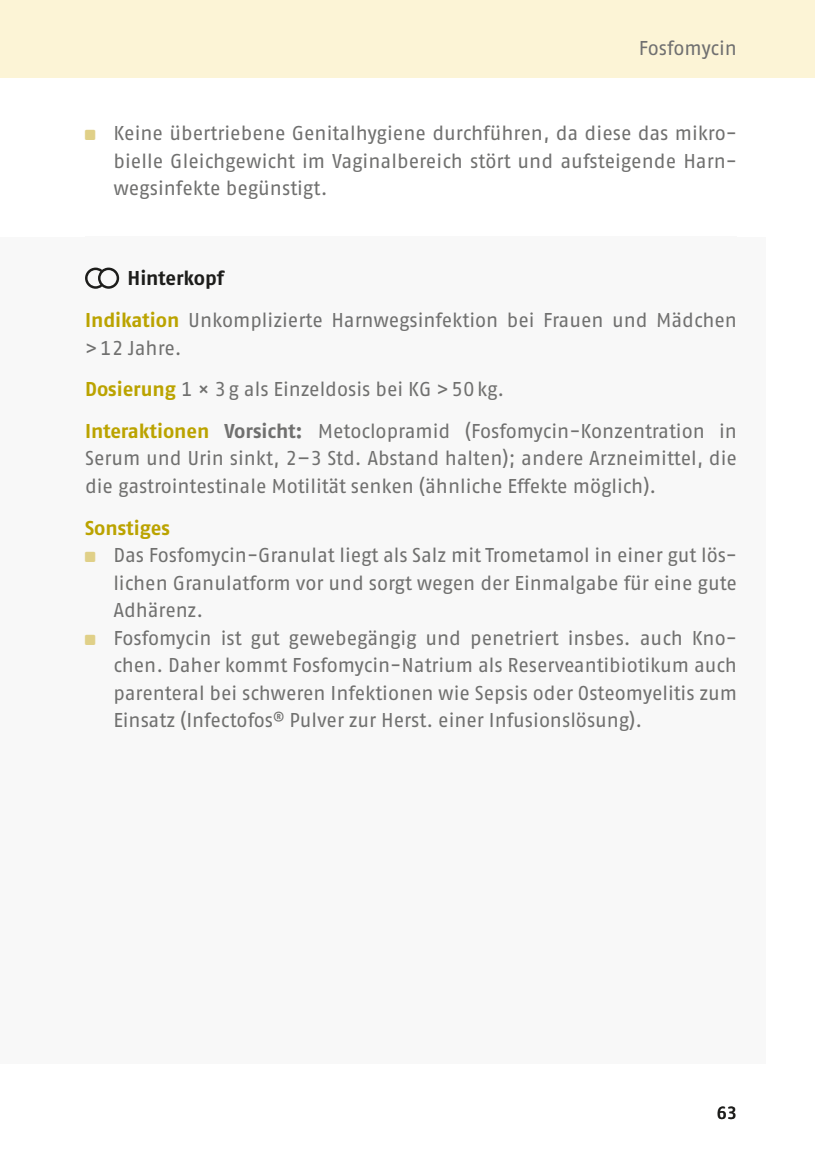
<style>
.page{position:relative;width:815px;height:1163px;background:#fff}
.page>*{position:absolute;margin:0;border:0;box-sizing:border-box;transform-origin:0 0}
.t1{font:20px/27.5px "Fago Pro";color:#70706f}
.t2{font:20px "Fago Pro";letter-spacing:-.005em;color:#707070}
.t3{font:700 20px "Fago Pro";letter-spacing:-.005em;color:#bba300}
.t4{font:600 17.5px "Fago Pro";color:#1d1d1b}
.s1{font-weight:700;color:#1d1d1b}
.s2{font-weight:700;color:#bba300}
.s3{font-weight:700}
</style>
<div class="page">
<div style="left:0;top:0;width:815px;height:78px;background:#fcf4d6"></div>
<div style="left:0;top:237px;width:765px;height:826px;background:#f8f8f8"></div>
<div style="left:85px;top:236px;width:652px;height:512px;background:#f8f8f8"></div>
<svg style="left:85px;top:267px;width:34px;height:22px"></svg>
<p class="t2" style="left:639px;top:36px;width:100px">Fosfomycin</p>
<p class="t1" style="left:113px;top:119px;width:625px;text-align:justify">Keine übertriebene Genitalhygiene durchführen, da diese das mikro&shy;bielle Gleichgewicht im Vaginalbereich stört und aufsteigende Harn&shy;wegsinfekte begünstigt.</p>
<p class="t1" style="left:85px;top:257px;width:653px;line-height:41.8px;text-indent:43px"><span class="s1">Hinterkopf<br></span><span class="s2">Indikation</span> Unkomplizierte Harnwegsinfektion bei Frauen und Mädchen</p>
<p class="t1" style="left:85px;top:326px;width:653px;line-height:41.8px">&gt;12 Jahre.<br><span class="s2">Dosierung</span> 1 × 3g als Einzeldosis bei KG &gt;50kg.<br><span class="s2">Interaktionen</span> <span class="s3">Vorsicht:</span> Metoclopramid (Fosfomycin-Konzentration in</p>
<p class="t1" style="left:85px;top:444px;width:653px">Serum und Urin sinkt, 2–3 Std. Abstand halten); andere Arzneimittel, die die gastrointestinale Motilität senken (ähnliche Effekte möglich).</p>
<p class="t3" style="left:85px;top:515px;width:86px">Sonstiges</p>
<p class="t1" style="left:113px;top:541px;width:625px">Das Fosfomycin-Granulat liegt als Salz mit Trometamol in einer gut lös&shy;lichen Granulatform vor und sorgt wegen der Einmalgabe für eine gute Adhärenz.<br>Fosfomycin ist gut gewebegängig und penetriert insbes. auch Kno&shy;chen. Daher kommt Fosfomycin-Natrium als Reserveantibiotikum auch parenteral bei schweren Infektionen wie Sepsis oder Osteomyelitis zum Einsatz (Infectofos<sup>®</sup> Pulver zur Herst. einer Infusionslösung).</p>
<p class="t4" style="left:717px;top:1102px;width:22px">63</p>
</div>
